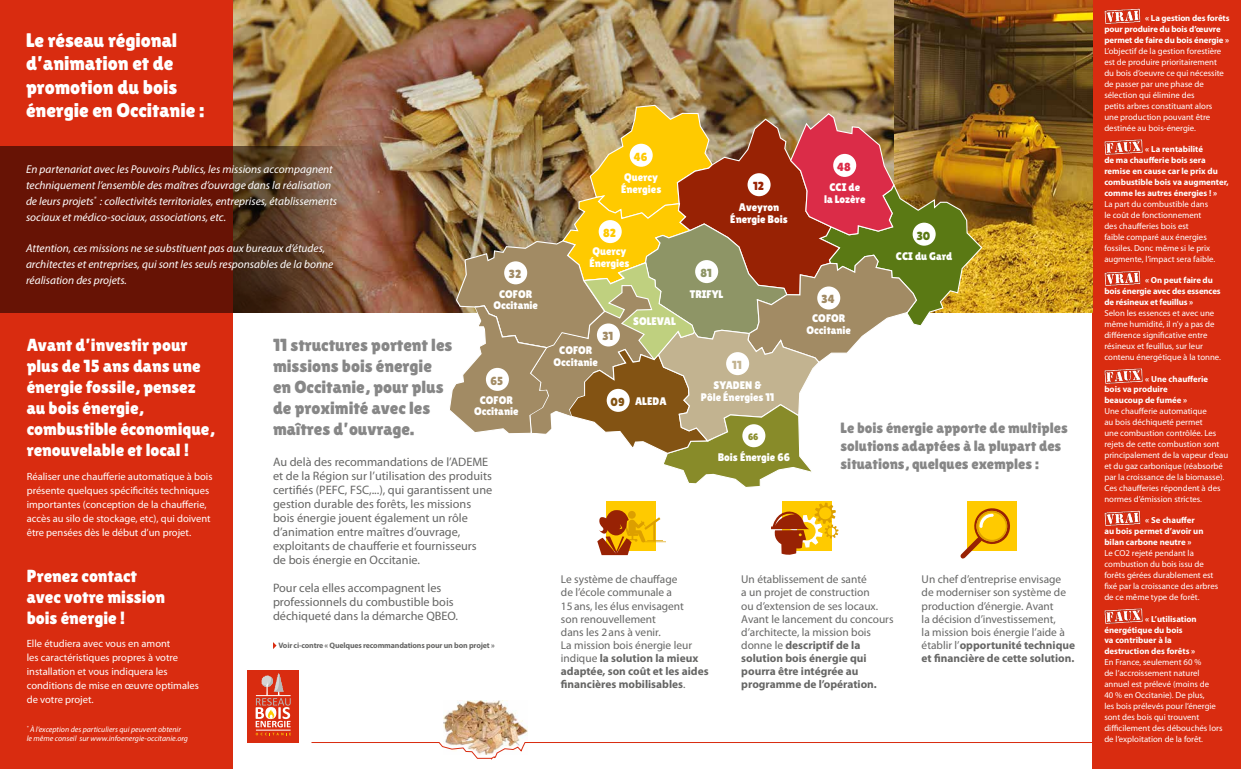
<style>
.page{position:relative;width:1241px;height:769px;background:#fff}
.page>*{position:absolute;margin:0;border:0;box-sizing:border-box;transform-origin:0 0}
.t1{font:19.6px/23.5px "Lilita One";color:#fff}
.t2{font:17.5px/21px "Lilita One";color:#fff}
.t3{font:17.5px/21px "Lilita One";color:#878787}
.t4{font:14.88px/17.8px "Lilita One";color:#878787}
.t5{font:12.25px/14px "Myriad Pro";color:#666665}
.t6{font:11.72px "Lilita One";color:#a28b64}
.t7{font:11.72px "Lilita One";color:#ffca00}
.t8{font:11.72px "Lilita One";color:#c2b390}
.t9{font:11.72px "Lilita One";color:#5a7914}
.t10{font:11.72px "Lilita One";color:#db2c48}
.t11{font:11.72px "Lilita One";color:#982204}
.t12{font:11.72px "Lilita One";color:#8e9566}
.t13{font:11.72px "Lilita One";color:#835313}
.t14{font:11.38px/13.1px "Myriad Pro";color:#666665}
.t15{font:italic 11.38px/15.8px "Myriad Pro";color:#fff}
.t16{font:11.03px/12.2px "Lilita One";color:#fff;text-align:center}
.t17{font:10.5px/14px "Myriad Pro";color:#fff}
.t18{font:9.28px "Lilita One";color:#888b29}
.t19{font:8.75px/10.9px "Myriad Pro";color:#fff}
.t20{font:700 8.75px/10.9px "Myriad Pro";color:#fff}
.t21{font:italic 7.88px/9.5px "Myriad Pro";color:#fff}
.t22{font:700 7.88px "Myriad Pro";letter-spacing:-.02em;color:#666665}
.s1{font-weight:700}
</style>
<div class="page">
<img style="left:232px;top:0;width:859px;height:313px">
<div style="left:0;top:0;width:232px;height:769px;background:#d92c10"></div>
<div style="left:1091px;top:0;width:149px;height:769px;background:#d92c10"></div>
<svg style="left:0;top:146px;width:413px;height:167px;background:#6c2c1a"></svg>
<img style="left:443px;top:701px;width:84px;height:41px">
<svg style="left:311px;top:742px;width:781px;height:17px"></svg>
<div style="left:247px;top:670px;width:52px;height:73px;background:#d92c10"></div>
<svg style="left:256px;top:733px;width:35px;height:2px"></svg>
<svg style="left:255px;top:673px;width:36px;height:54px"></svg>
<hr style="left:256px;top:695px;width:34px;height:1px;background:#fff">
<hr style="left:256px;top:730px;width:34px;height:1px;background:#fff">
<img style="left:1104px;top:9px;width:37px;height:15px">
<img style="left:1104px;top:270px;width:37px;height:16px">
<img style="left:1104px;top:511px;width:37px;height:15px">
<img style="left:1104px;top:139px;width:38px;height:16px">
<img style="left:1104px;top:368px;width:38px;height:16px">
<img style="left:1104px;top:609px;width:38px;height:15px">
<div style="left:606px;top:501px;width:49px;height:50px;background:#ffca00"></div>
<svg style="left:597px;top:510px;width:69px;height:45px"></svg>
<div style="left:782px;top:501px;width:49px;height:50px;background:#ffca00"></div>
<svg style="left:771px;top:503px;width:67px;height:52px"></svg>
<div style="left:967px;top:501px;width:49px;height:50px;background:#ffca00"></div>
<svg style="left:960px;top:508px;width:50px;height:51px"></svg>
<svg style="left:273px;top:642px;width:3px;height:7px"></svg>
<img style="left:448px;top:104px;width:535px;height:384px">
<h1 class="t1" style="left:26px;top:28px;width:180px">Le réseau régional d’animation et de promotion du bois énergie en Occitanie :</h1>
<p class="t15" style="left:26px;top:162px;width:312px">En partenariat avec les Pouvoirs Publics, les missions accompagnent techniquement l’ensemble des maîtres d’ouvrage dans la réalisation de leurs projets<sup>*</sup> : collectivités territoriales, entreprises, établissements sociaux et médico-sociaux, associations, etc.</p>
<h3 class="t15" style="left:26px;top:240px;width:309px">Attention, ces missions ne se substituent pas aux bureaux d’études, architectes et entreprises, qui sont les seuls responsables de la bonne réalisation des projets.</h3>
<h3 class="t6" style="left:509px;top:267px;width:14px">32</h3>
<p class="t16" style="left:493px;top:289px;width:46px;line-height:11.2px">COFOR<br>Occitanie</p>
<h3 class="t7" style="left:633px;top:150px;width:15px">46</h3>
<p class="t16" style="left:621px;top:171px;width:42px;text-align:left">Quercy<br>Énergies</p>
<h3 class="t7" style="left:603px;top:226px;width:14px">82</h3>
<p class="t16" style="left:589px;top:245px;width:42px;text-align:left">Quercy<br>Énergies</p>
<h3 class="t11" style="left:753px;top:179px;width:12px">12</h3>
<p class="t16" style="left:730px;top:201px;width:59px">Aveyron<br>Énergie Bois</p>
<h3 class="t12" style="left:700px;top:266px;width:13px">81</h3>
<p class="t16" style="left:689px;top:288px;width:35px">TRIFYL</p>
<h3 class="t10" style="left:837px;top:160px;width:15px">48</h3>
<p class="t16" style="left:823px;top:181px;width:43px">CCI de la Lozère</p>
<h3 class="t6" style="left:821px;top:293px;width:15px">34</h3>
<h3 class="t9" style="left:916px;top:229px;width:15px">30</h3>
<p class="t16" style="left:895px;top:250px;width:58px">CCI du Gard</p>
<h2 class="t2" style="left:27px;top:334px;width:189px">Avant d’investir pour plus de 15 ans dans une énergie fossile, pensez au bois énergie, combustible économique, renouvelable et local !</h2>
<p class="t17" style="left:27px;top:469px;width:187px">Réaliser une chaufferie automatique à bois présente quelques spécificités techniques importantes (conception de la chaufferie, accès au silo de stockage, etc), qui doivent être pensées dès le début d’un projet.</p>
<h2 class="t2" style="left:27px;top:566px;width:140px">Prenez contact avec votre mission bois énergie !</h2>
<p class="t17" style="left:27px;top:636px;width:174px">Elle étudiera avec vous en amont<br>les caractéristiques propres à votre installation et vous indiquera les conditions de mise en œuvre optimales de votre projet.</p>
<p class="t21" style="left:27px;top:724px;width:163px"><sup>*</sup> À l’exception des particuliers qui peuvent obtenir le même conseil sur www.infoenergie-occitanie.org</p>
<p class="t16" style="left:806px;top:313px;width:46px;line-height:11.2px">COFOR<br>Occitanie</p>
<p class="t16" style="left:633px;top:315px;width:44px">SOLEVAL</p>
<h3 class="t6" style="left:602px;top:330px;width:12px">31</h3>
<h2 class="t3" style="left:273px;top:334px;width:181px">11 structures portent les missions bois énergie en Occitanie, pour plus de proximité avec les maîtres d’ouvrage.</h2>
<p class="t16" style="left:559px;top:344px;width:35px">COFOR</p>
<p class="t16" style="left:563px;top:350px;width:48px">URCOFOR</p>
<p class="t16" style="left:553px;top:356px;width:46px">Occitanie</p>
<h3 class="t8" style="left:732px;top:358px;width:11px">11</h3>
<p class="t16" style="left:700px;top:379px;width:75px">SYADEN &amp;<br>Pôle Énergies 11</p>
<p class="t18" style="left:747px;top:431px;width:12px">66</p>
<p class="t16" style="left:717px;top:451px;width:74px">Bois Énergie 66</p>
<h3 class="t6" style="left:490px;top:374px;width:14px">65</h3>
<p class="t16" style="left:474px;top:395px;width:46px;line-height:11.2px">COFOR<br>Occitanie</p>
<p class="t16" style="left:635px;top:395px;width:33px">ALEDA</p>
<h3 class="t13" style="left:610px;top:395px;width:16px">09</h3>
<p class="t16" style="left:476px;top:398px;width:48px">URCOFOR</p>
<h3 class="t4" style="left:840px;top:419px;width:228px">Le bois énergie apporte de multiples solutions adaptées à la plupart des</h3>
<h3 class="t5" style="left:273px;top:454px;width:217px">Au delà des recommandations de l’ADEME</h3>
<h3 class="t4" style="left:840px;top:454px;width:200px">situations, quelques exemples :</h3>
<p class="t5" style="left:273px;top:468px;width:221px">et de la Région sur l’utilisation des produits certifiés (PEFC, FSC,...), qui garantissent une gestion durable des forêts, les missions bois énergie jouent également un rôle d’animation entre maîtres d’ouvrage, exploitants de chaufferie et fournisseurs de bois énergie en Occitanie.</p>
<h3 class="t5" style="left:273px;top:580px;width:186px">Pour cela elles accompagnent les professionnels du combustible bois déchiqueté dans la démarche QBEO.</h3>
<p class="t22" style="left:278px;top:640px;width:218px">Voir ci-contre « Quelques recommandations pour un bon projet »</p>
<h3 class="t14" style="left:561px;top:573px;width:149px">Le système de chauffage<br>de l’école communale a<br>15ans, les élus envisagent<br>son renouvellement<br>dans les 2ans à venir.<br>La mission bois énergie leur indique <span class="s1">la solution la mieux adaptée, son coût et les aides financières mobilisables</span>.</h3>
<p class="t14" style="left:741px;top:573px;width:154px">Un établissement de santé<br>a un projet de construction<br>ou d’extension de ses locaux.<br>Avant le lancement du concours d’architecte, la mission bois donne le <span class="s1">descriptif de la solution bois énergie qui pourra être intégrée au programme de l’opération.</span></p>
<h3 class="t14" style="left:921px;top:573px;width:155px">Un chef d’entreprise envisage de moderniser son système de production d’énergie. Avant<br>la décision d’investissement,<br>la mission bois énergie l’aide à établir l’<span class="s1">opportunité technique et financière de cette solution.</span></h3>
<p class="t20" style="left:1104px;top:13px;width:127px;text-indent:41px">« La gestion des forêts pour produire du bois d’œuvre permet de faire du bois énergie »</p>
<p class="t19" style="left:1104px;top:46px;width:121px">L’objectif de la gestion forestière est de produire prioritairement du bois d’oeuvre ce qui nécessite de passer par une phase de sélection qui élimine des<br>petits arbres constituant alors une production pouvant être destinée au bois-énergie.</p>
<p class="t20" style="left:1104px;top:144px;width:126px;text-indent:41px">« La rentabilité<br>de ma chaufferie bois sera remise en cause car le prix du combustible bois va augmenter, comme les autres énergies ! »</p>
<p class="t19" style="left:1104px;top:198px;width:112px">La part du combustible dans le coût de fonctionnement des chaufferies bois est<br>faible comparé aux énergies fossiles. Donc même si le prix augmente, l’impact sera faible.</p>
<p class="t20" style="left:1104px;top:275px;width:118px;text-indent:41px">« On peut faire du bois énergie avec des essences de résineux et feuillus »</p>
<p class="t19" style="left:1104px;top:307px;width:118px">Selon les essences et avec une même humidité, il n’y a pas de différence significative entre résineux et feuillus, sur leur contenu énergétique à la tonne.</p>
<p class="t20" style="left:1104px;top:373px;width:105px;text-indent:41px">« Une chaufferie bois va produire beaucoup de fumée »</p>
<p class="t19" style="left:1104px;top:406px;width:125px">Une chaufferie automatique<br>au bois déchiqueté permet<br>une combustion contrôlée. Les rejets de cette combustion sont principalement de la vapeur d’eau et du gaz carbonique (réabsorbé par la croissance de la biomasse).<br>Ces chaufferies répondent à des normes d’émission strictes.</p>
<p class="t20" style="left:1104px;top:515px;width:101px;text-indent:41px">« Se chauffer au bois permet d’avoir un bilan carbone neutre »</p>
<p class="t19" style="left:1104px;top:548px;width:115px">Le CO2 rejeté pendant la combustion du bois issu de forêts gérées durablement est fixé par la croissance des arbres de ce même type de forêt.</p>
<p class="t20" style="left:1104px;top:613px;width:94px;text-indent:41px">« L’utilisation énergétique du bois<br>va contribuer à la destruction des forêts »</p>
<p class="t19" style="left:1104px;top:657px;width:120px">En France, seulement 60 %<br>de l’accroissement naturel annuel est prélevé (moins de<br>40 % en Occitanie). De plus,<br>les bois prélevés pour l’énergie sont des bois qui trouvent difficilement des débouchés lors de l’exploitation de la forêt.</p>
</div>
